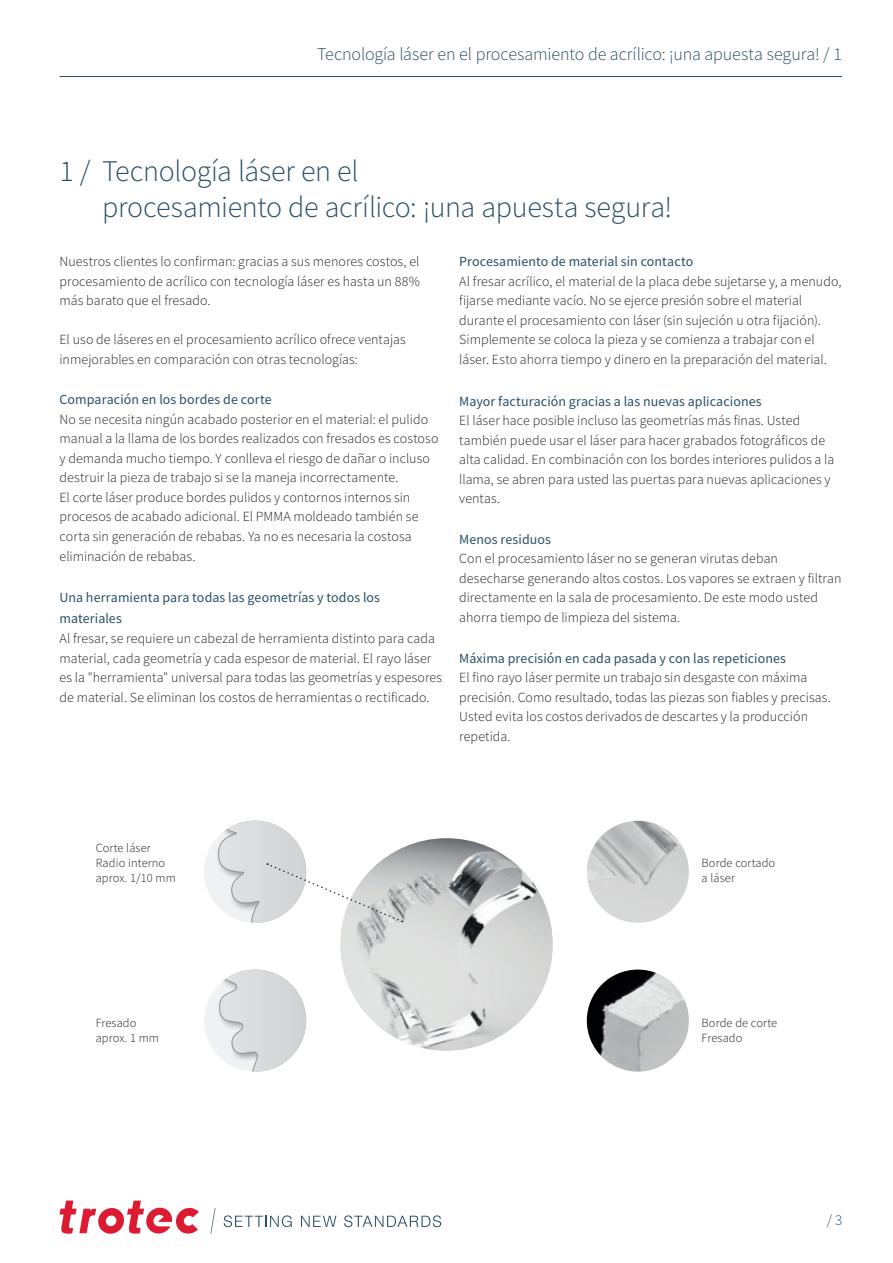
<style>
.page{position:relative;width:893px;height:1263px;background:#fff}
.page>*{position:absolute;margin:0;border:0;box-sizing:border-box;transform-origin:0 0}
.t1{font:300 30px/36px "Source Sans Pro";letter-spacing:-.01em;color:#284f67}
.t2{font:300 18px "Source Sans Pro";letter-spacing:-.005em;color:#284f67}
.t3{font:300 15px "Source Sans Pro";color:#284f67}
.t4{font:300 13.95px/19.5px "Source Sans Pro";letter-spacing:.005em;color:#231f20}
.t5{font:13.95px/21px "Source Sans Pro";letter-spacing:.005em;color:#284f67}
.t6{font:300 12.45px/15px "Source Sans Pro";letter-spacing:.01em;color:#231f20}
</style>
<div class="page">
<svg style="left:210px;top:1208px;width:5px;height:26px"></svg>
<svg style="left:224px;top:1215px;width:68px;height:12px"></svg>
<svg style="left:301px;top:1216px;width:35px;height:11px"></svg>
<svg style="left:344px;top:1215px;width:97px;height:12px"></svg>
<svg style="left:60px;top:1200px;width:139px;height:34px"></svg>
<hr style="left:60px;top:76px;width:782px;height:1px;background:#284f67">
<img style="left:340px;top:838px;width:213px;height:213px;border-radius:106px">
<div style="left:204px;top:821px;width:102px;height:102px;background:#f0f1f2;border-radius:50%"></div>
<img style="left:587px;top:821px;width:102px;height:102px;border-radius:51px">
<img style="left:587px;top:969px;width:102px;height:102px;border-radius:51px">
<div style="left:204px;top:969px;width:102px;height:102px;background:#f0f1f2;border-radius:50%"></div>
<svg style="left:216px;top:969px;width:90px;height:102px"></svg>
<svg style="left:217px;top:821px;width:186px;height:102px"></svg>
<p class="t2" style="left:317px;top:43px;width:526px">Tecnología láser en el procesamiento de acrílico: ¡una apuesta segura! / 1</p>
<h1 class="t1" style="left:102px;top:153px;width:572px;text-indent:-43px">1 / Tecnología láser en el<br>procesamiento de acrílico: ¡una apuesta segura!</h1>
<p class="t4" style="left:60px;top:252px;width:362px;text-align:justify">Nuestros clientes lo confirman: gracias a sus menores costos, el procesamiento de acrílico con tecnología láser es hasta un 88% más barato que el fresado.</p>
<p class="t4" style="left:60px;top:330px;width:348px">El uso de láseres en el procesamiento acrílico ofrece ventajas inmejorables en comparación con otras tecnologías:</p>
<p class="t5" style="left:60px;top:389px;width:214px">Comparación en los bordes de corte</p>
<p class="t4" style="left:60px;top:410px;width:380px">No se necesita ningún acabado posterior en el material: el pulido manual a la llama de los bordes realizados con fresados es costoso y demanda mucho tiempo. Y conlleva el riesgo de dañar o incluso destruir la pieza de trabajo si se la maneja incorrectamente.<br>El corte láser produce bordes pulidos y contornos internos sin procesos de acabado adicional. El PMMA moldeado también se corta sin generación de rebabas. Ya no es necesaria la costosa eliminación de rebabas.</p>
<p class="t5" style="left:60px;top:587px;width:322px">Una herramienta para todas las geometrías y todos los materiales</p>
<p class="t4" style="left:60px;top:629px;width:384px">Al fresar, se requiere un cabezal de herramienta distinto para cada material, cada geometría y cada espesor de material. El rayo láser es la "herramienta" universal para todas las geometrías y espesores de material. Se eliminan los costos de herramientas o rectificado.</p>
<p class="t5" style="left:459px;top:251px;width:236px">Procesamiento de material sin contacto</p>
<p class="t4" style="left:459px;top:272px;width:384px">Al fresar acrílico, el material de la placa debe sujetarse y, a menudo, fijarse mediante vacío. No se ejerce presión sobre el material durante el procesamiento con láser (sin sujeción u otra fijación).<br>Simplemente se coloca la pieza y se comienza a trabajar con el láser. Esto ahorra tiempo y dinero en la preparación del material.</p>
<p class="t5" style="left:459px;top:391px;width:304px">Mayor facturación gracias a las nuevas aplicaciones</p>
<p class="t4" style="left:459px;top:411px;width:377px">El láser hace posible incluso las geometrías más finas. Usted también puede usar el láser para hacer grabados fotográficos de alta calidad. En combinación con los bordes interiores pulidos a la llama, se abren para usted las puertas para nuevas aplicaciones y ventas.</p>
<p class="t5" style="left:459px;top:529px;width:93px">Menos residuos</p>
<p class="t4" style="left:459px;top:549px;width:384px">Con el procesamiento láser no se generan virutas deban desecharse generando altos costos. Los vapores se extraen y filtran directamente en la sala de procesamiento. De este modo usted ahorra tiempo de limpieza del sistema.</p>
<p class="t5" style="left:459px;top:647px;width:328px">Máxima precisión en cada pasada y con las repeticiones</p>
<p class="t4" style="left:459px;top:668px;width:373px">El fino rayo láser permite un trabajo sin desgaste con máxima precisión. Como resultado, todas las piezas son fiables y precisas.<br>Usted evita los costos derivados de descartes y la producción repetida.</p>
<p class="t6" style="left:96px;top:841px;width:82px">Corte láser<br>Radio interno aprox. 1/10 mm</p>
<p class="t6" style="left:702px;top:856px;width:75px">Borde cortado a láser</p>
<p class="t6" style="left:96px;top:1015px;width:65px">Fresado aprox. 1 mm</p>
<p class="t6" style="left:702px;top:1015px;width:77px">Borde de corte<br>Fresado</p>
<p class="t3" style="left:827px;top:1211px;width:17px">/ 3</p>
</div>
